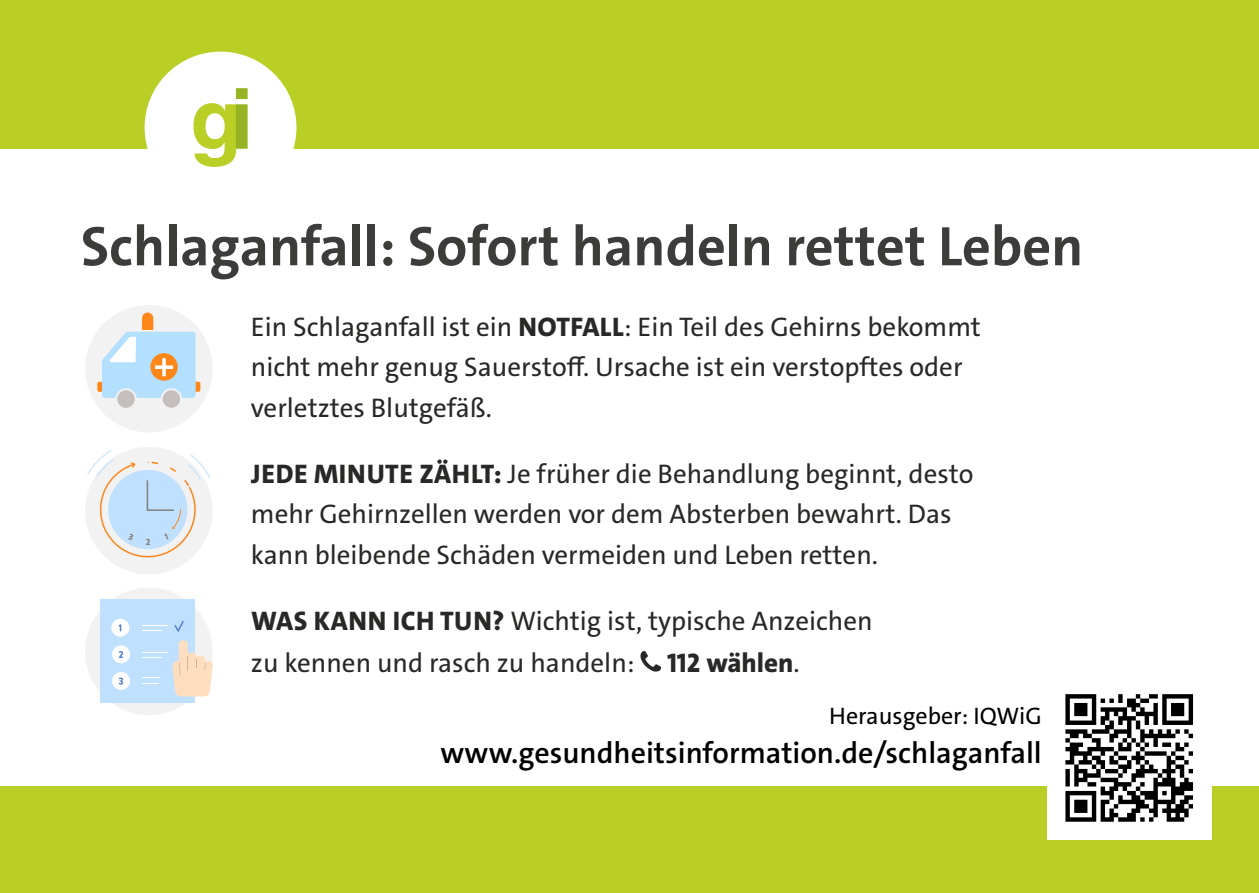
<style>
.page{position:relative;width:1259px;height:893px;background:#fff}
.page>*{position:absolute;margin:0;border:0;box-sizing:border-box;transform-origin:0 0}
.t1{font:700 56.4px "The Sans C4 s";color:#3c3c3b}
.t2{font:600 30px "The Sans C4 s";color:#000}
.t3{font:27px/40.5px "The Sans C4 s";color:#282827}
.t4{font:24px "The Sans C4 s";color:#000}
.t5{font:900 9px "Brandon Grotesque";color:#80807d}
.s1{font-weight:800}
</style>
<div class="page">
<div style="left:0;top:0;width:1259px;height:149px;background:#b9cf26"></div>
<div style="left:0;top:787px;width:1259px;height:106px;background:#b9cf26"></div>
<div style="left:231px;top:698px;width:660px;height:60px;border:2px solid #fff;border-radius:29px"></div>
<div style="left:1047px;top:676px;width:164px;height:164px;background:#fff"></div>
<svg style="left:1065px;top:694px;width:128px;height:128px"></svg>
<div style="left:145px;top:52px;width:151px;height:151px;background:#fff;border-radius:50%"></div>
<svg style="left:193px;top:88px;width:55px;height:79px"></svg>
<svg style="left:640px;top:651px;width:21px;height:21px"></svg>
<div style="left:85px;top:305px;width:128px;height:127px;background:#f2f2f2;border-radius:50%"></div>
<div style="left:85px;top:447px;width:128px;height:127px;background:#f2f2f2;border-radius:50%"></div>
<div style="left:85px;top:588px;width:128px;height:127px;background:#f2f2f2;border-radius:50%"></div>
<div style="left:117px;top:390px;width:18px;height:18px;background:#c4bfbd;border-radius:50%"></div>
<div style="left:163px;top:390px;width:17px;height:18px;background:#c4bfbd;border-radius:50%"></div>
<svg style="left:97px;top:313px;width:103px;height:85px"></svg>
<div style="left:100px;top:599px;width:95px;height:104px;background:#bfe0ff"></div>
<div style="left:112px;top:645px;width:18px;height:18px;background:#fff;border-radius:50%"></div>
<div style="left:112px;top:672px;width:18px;height:18px;background:#fff;border-radius:50%"></div>
<div style="left:111px;top:619px;width:18px;height:18px;background:#fff;border-radius:50%"></div>
<svg style="left:119px;top:651px;width:4px;height:7px"></svg>
<svg style="left:119px;top:624px;width:2px;height:7px"></svg>
<svg style="left:119px;top:677px;width:4px;height:8px"></svg>
<svg style="left:142px;top:625px;width:25px;height:6px"></svg>
<svg style="left:142px;top:652px;width:25px;height:6px"></svg>
<svg style="left:142px;top:677px;width:18px;height:7px"></svg>
<svg style="left:174px;top:621px;width:10px;height:11px"></svg>
<svg style="left:173px;top:640px;width:40px;height:56px"></svg>
<svg style="left:87px;top:450px;width:124px;height:108px"></svg>
<p class="t1" style="left:81px;top:210px;width:1004px">Schlaganfall: Sofort handeln rettet Leben</p>
<p class="t3" style="left:251px;top:306px;width:731px">Ein Schlaganfall ist ein <span class="s1">NOTFALL</span>: Ein Teil des Gehirns bekommt nicht mehr genug Sauerstoff. Ursache ist ein verstopftes oder verletztes Blutgefäß.</p>
<p class="t3" style="left:251px;top:453px;width:724px"><span class="s1">JEDE MINUTE ZÄHLT:</span> Je früher die Behandlung beginnt, desto mehr Gehirnzellen werden vor dem Absterben bewahrt. Das kann bleibende Schäden vermeiden und Leben retten.</p>
<p class="t5" style="left:146px;top:536px;width:6px">2</p>
<p class="t3" style="left:251px;top:600px;width:623px;line-height:42px"><span class="s1">WAS KANN ICH TUN?</span> Wichtig ist, typische Anzeichen zu kennen und rasch zu handeln: <span class="s1">112 wählen</span>.</p>
<p class="t4" style="left:829px;top:701px;width:214px">Herausgeber: IQWiG</p>
<p class="t2" style="left:440px;top:734px;width:603px">www.gesundheitsinformation.de/schlaganfall</p>
</div>
